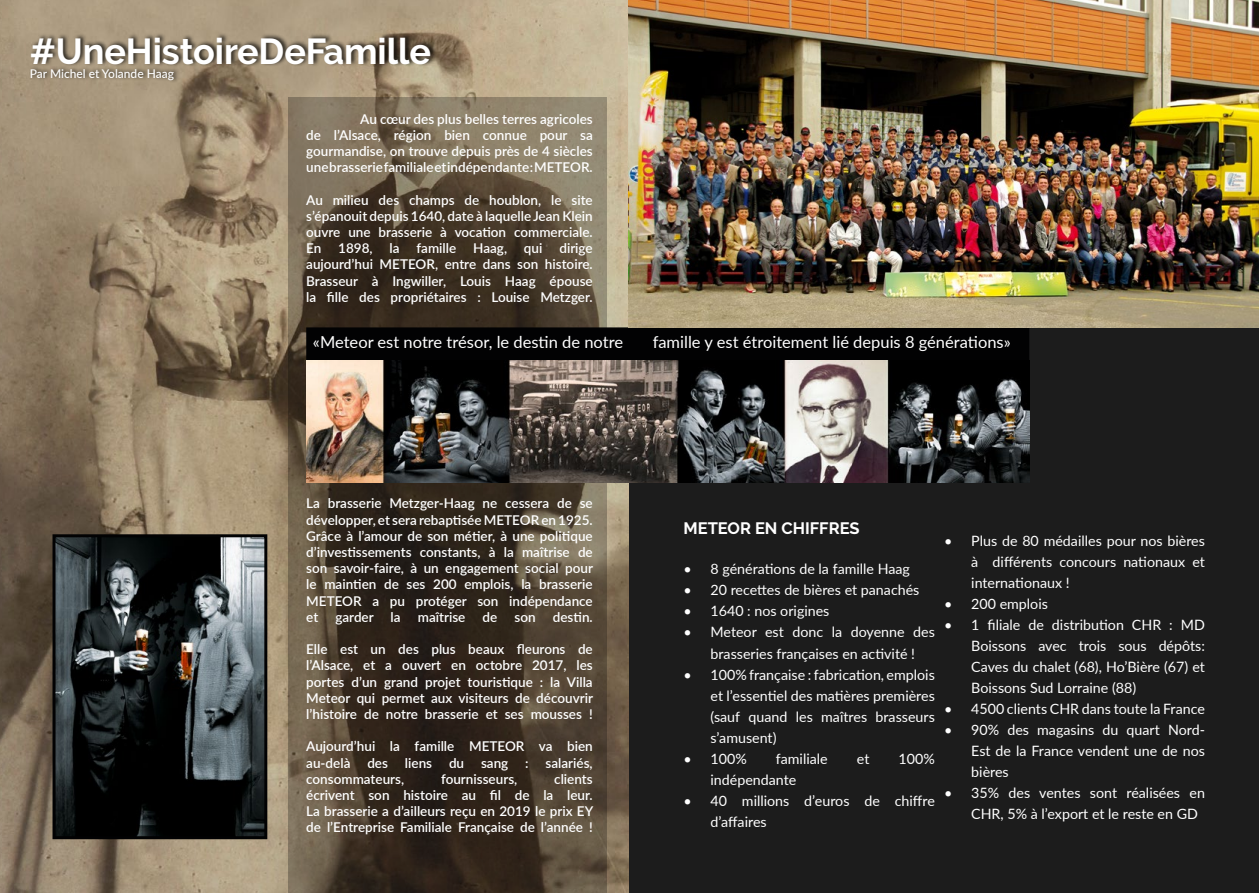
<style>
.page{position:relative;width:1259px;height:893px;background:#fff}
.page>*{position:absolute;margin:0;border:0;box-sizing:border-box;transform-origin:0 0}
.t1{font:700 36px "Raleway";color:#fff}
.t2{font:16.5px "Lato";color:#fff}
.t3{font:700 16.5px "Raleway";color:#fff}
.t4{font:14.25px/21px "Lato";color:#fff;text-align:justify}
.t5{font:600 13.5px/16.2px "Lato";color:#fff;text-align:justify}
.t6{font:500 12px "Lato";color:#fff}
</style>
<div class="page">
<img style="left:0;top:0;width:629px;height:893px">
<div style="left:629px;top:0;width:630px;height:893px;background:#1c1c1c"></div>
<div style="left:30px;top:33px;width:407px;height:51px;background:#000;opacity:.75"></div>
<svg style="left:289px;top:97px;width:318px;height:796px;background:#4e4233"></svg>
<div style="left:306px;top:327px;width:723px;height:156px;background:#020203;border:2px solid #020203"></div>
<img style="left:306px;top:361px;width:723px;height:122px">
<img style="left:56px;top:538px;width:207px;height:297px">
<div style="left:52px;top:534px;width:215px;height:305px;border:3px solid #020203"></div>
<img style="left:628px;top:0;width:631px;height:327px">
<h1 class="t1" style="left:30px;top:30px;width:403px">#UneHistoireDeFamille</h1>
<p class="t6" style="left:30px;top:65px;width:146px">Par Michel et Yolande Haag</p>
<p class="t5" style="left:306px;top:110px;width:288px;text-indent:54px">Au cœur des plus belles terres agricoles de l’Alsace, région bien connue pour sa gourmandise, on trouve depuis près de 4 siècles une brasserie familiale et indépendante: METEOR.</p>
<p class="t5" style="left:306px;top:191px;width:288px">Au milieu des champs de houblon, le site s’épanouit depuis 1640, date à laquelle Jean Klein ouvre une brasserie à vocation commerciale.<br>En 1898, la famille</p>
<p class="t5" style="left:306px;top:240px;width:288px;text-indent:167px">Haag, qui dirige aujourd’hui METEOR, entre dans son histoire.<br>Brasseur à Ingwiller, Louis Haag épouse la fille des propriétaires : Louise Metzger.</p>
<p class="t2" style="left:313px;top:330px;width:312px">«Meteor est notre trésor, le destin de notre</p>
<p class="t2" style="left:652px;top:330px;width:360px">famille y est étroitement lié depuis 8 générations»</p>
<p class="t5" style="left:306px;top:495px;width:288px">La brasserie Metzger-Haag ne cessera de se développer, et sera rebaptisée METEOR en 1925.<br>Grâce à l’amour de son métier, à une politique d’investissements constants, à la maîtrise de son savoir-faire, à un engagement social pour le maintien de ses 200 emplois, la brasserie METEOR a pu protéger son indépendance et</p>
<p class="t5" style="left:335px;top:608px;width:67px">garder la</p>
<p class="t5" style="left:418px;top:608px;width:49px">maîtrise</p>
<p class="t5" style="left:482px;top:608px;width:16px">de</p>
<p class="t5" style="left:514px;top:608px;width:23px">son</p>
<p class="t5" style="left:553px;top:608px;width:41px">destin.</p>
<p class="t5" style="left:306px;top:641px;width:288px">Elle est un des plus beaux fleurons de l’Alsace, et a ouvert en octobre 2017, les portes d’un grand projet touristique : la Villa Meteor qui permet aux visiteurs de découvrir l’histoire de notre brasserie et ses mousses !</p>
<p class="t5" style="left:306px;top:738px;width:288px">Aujourd’hui la famille METEOR va bien au-delà</p>
<p class="t5" style="left:367px;top:754px;width:66px">des liens</p>
<p class="t5" style="left:449px;top:754px;width:145px">du sang : salariés,</p>
<p class="t5" style="left:306px;top:770px;width:99px">consommateurs,</p>
<p class="t5" style="left:441px;top:770px;width:78px">fournisseurs,</p>
<p class="t5" style="left:306px;top:770px;width:289px;text-indent:248px">clients écrivent son histoire au fil de la leur.<br>La brasserie a d’ailleurs reçu en 2019 le prix EY de l’Entreprise Familiale Française de l’année !</p>
<p class="t3" style="left:683px;top:518px;width:177px">METEOR EN CHIFFRES</p>
<p class="t4" style="left:683px;top:558px;width:228px">• 8 générations de la famille Haag</p>
<p class="t4" style="left:683px;top:579px;width:237px">• 20 recettes de bières et panachés</p>
<p class="t4" style="left:683px;top:600px;width:147px">• 1640 : nos origines</p>
<p class="t4" style="left:683px;top:621px;width:253px;text-align:center">• Meteor est donc la doyenne des brasseries françaises en activité !</p>
<p class="t4" style="left:710px;top:663px;width:226px;text-indent:-27px">• 100% française : fabrication, emplois et l’essentiel des matières premières (sauf quand les maîtres brasseurs s’amusent)</p>
<p class="t4" style="left:683px;top:747px;width:65px">• 100%</p>
<p class="t4" style="left:776px;top:747px;width:53px">familiale</p>
<p class="t4" style="left:857px;top:747px;width:14px">et</p>
<p class="t4" style="left:898px;top:747px;width:38px">100%</p>
<p class="t4" style="left:710px;top:768px;width:87px">indépendante</p>
<p class="t4" style="left:710px;top:789px;width:226px;text-indent:-27px">• 40 millions d’euros de chiffre d’affaires</p>
<p class="t4" style="left:971px;top:529px;width:235px;text-indent:-27px">• Plus de 80 médailles pour nos bières à différents concours nationaux et internationaux !</p>
<p class="t4" style="left:944px;top:592px;width:105px">• 200 emplois</p>
<p class="t4" style="left:971px;top:613px;width:235px;text-indent:-27px">• 1 filiale de distribution CHR : MD Boissons avec trois sous dépôts:<br>Caves du chalet (68), Ho’Bière (67) et Boissons Sud Lorraine (88)</p>
<p class="t4" style="left:944px;top:697px;width:262px">• 4500 clients CHR dans toute la France</p>
<p class="t4" style="left:971px;top:718px;width:235px;text-indent:-27px">• 90% des magasins du quart Nord-Est de la France vendent une de nos bières</p>
<p class="t4" style="left:971px;top:781px;width:235px;text-indent:-27px">• 35% des ventes sont réalisées en<br>CHR, 5% à l’export et le reste en GD</p>
</div>
